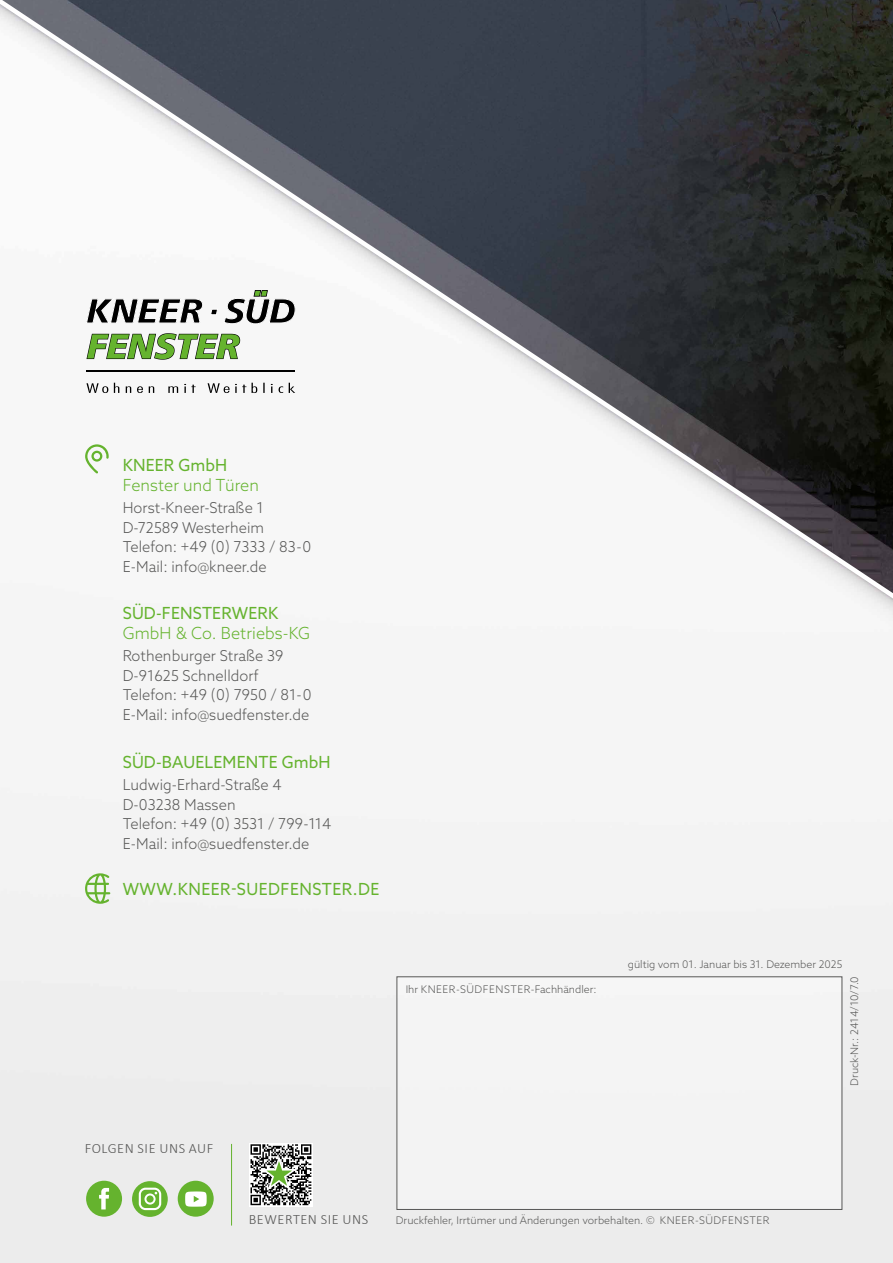
<style>
.page{position:relative;width:893px;height:1263px;background:#fff}
.page>*{position:absolute;margin:0;border:0;box-sizing:border-box;transform-origin:0 0}
.t1{font:16.65px "Azo Sans";letter-spacing:.01em;color:#65b32e}
.t2{font:300 16.65px "Azo Sans";letter-spacing:.005em;color:#65b32e}
.t3{font:16.65px "Azo Sans";letter-spacing:.03em;color:#65b32e}
.t4{font:300 15px/19.5px "Azo Sans";letter-spacing:.005em;color:#575756}
.t5{font:300 14.25px "Calibri";letter-spacing:.04em;color:#575756}
.t6{font:300 10.5px "Azo Sans";color:#575756}
.t7{font:300 10.5px "Azo Sans";letter-spacing:.05em;color:#575756}
</style>
<div class="page">
<div style="left:0;top:787px;width:893px;height:476px;background:#f1f1f1"></div>
<div style="left:397px;top:977px;width:445px;height:232px;background:#f3f3f3"></div>
<svg style="left:85px;top:873px;width:25px;height:31px"></svg>
<div style="left:86px;top:1181px;width:36px;height:36px;background:#65b32e;border-radius:50%"></div>
<svg style="left:99px;top:1188px;width:10px;height:21px"></svg>
<svg style="left:132px;top:1181px;width:36px;height:36px"></svg>
<div style="left:178px;top:1181px;width:36px;height:36px;background:#65b32e;border-radius:50%"></div>
<svg style="left:185px;top:1191px;width:22px;height:16px"></svg>
<hr style="left:231px;top:1144px;width:1px;height:81px;background:#65b32e">
<div style="left:396px;top:976px;width:446px;height:234px;border:1px solid #575756"></div>
<svg style="left:0;top:0;width:893px;height:621px"></svg>
<svg style="left:249px;top:1143px;width:64px;height:64px"></svg>
<svg style="left:250px;top:1144px;width:61px;height:61px"></svg>
<p class="t1" style="left:123px;top:454px;width:106px">KNEER GmbH</p>
<p class="t2" style="left:123px;top:474px;width:138px">Fenster und Türen</p>
<p class="t4" style="left:123px;top:498px;width:190px">Horst-Kneer-Straße 1<br>D-72589 Westerheim<br>Telefon: +49 (0) 7333 / 83-0<br>E-Mail: info@kneer.de</p>
<p class="t1" style="left:123px;top:603px;width:157px">SÜD-FENSTERWERK</p>
<p class="t2" style="left:123px;top:622px;width:189px">GmbH &amp; Co. Betriebs-KG</p>
<p class="t4" style="left:123px;top:646px;width:190px">Rothenburger Straße 39<br>D-91625 Schnelldorf<br>Telefon: +49 (0) 7950 / 81-0<br>E-Mail: info@suedfenster.de</p>
<p class="t1" style="left:123px;top:751px;width:209px">SÜD-BAUELEMENTE GmbH</p>
<p class="t4" style="left:123px;top:775px;width:210px">Ludwig-Erhard-Straße 4<br>D-03238 Massen<br>Telefon: +49 (0) 3531 / 799-114<br>E-Mail: info@suedfenster.de</p>
<p class="t3" style="left:123px;top:878px;width:258px">WWW.KNEER-SUEDFENSTER.DE</p>
<p class="t5" style="left:85px;top:1139px;width:130px">FOLGEN SIE UNS AUF</p>
<p class="t7" style="left:406px;top:982px;width:192px">Ihr KNEER-SÜDFENSTER-Fachhändler:</p>
<p class="t6" style="left:628px;top:958px;width:216px">gültig vom 01. Januar bis 31. Dezember 2025</p>
<p class="t6" style="left:848px;top:1086px;width:111px;rotate:-90deg">Druck-Nr.: 2414/10/7.0</p>
<p class="t5" style="left:249px;top:1211px;width:121px">BEWERTEN SIE UNS</p>
<p class="t6" style="left:396px;top:1213px;width:375px">Druckfehler, Irrtümer und Änderungen vorbehalten. © KNEER-SÜDFENSTER</p>
</div>
